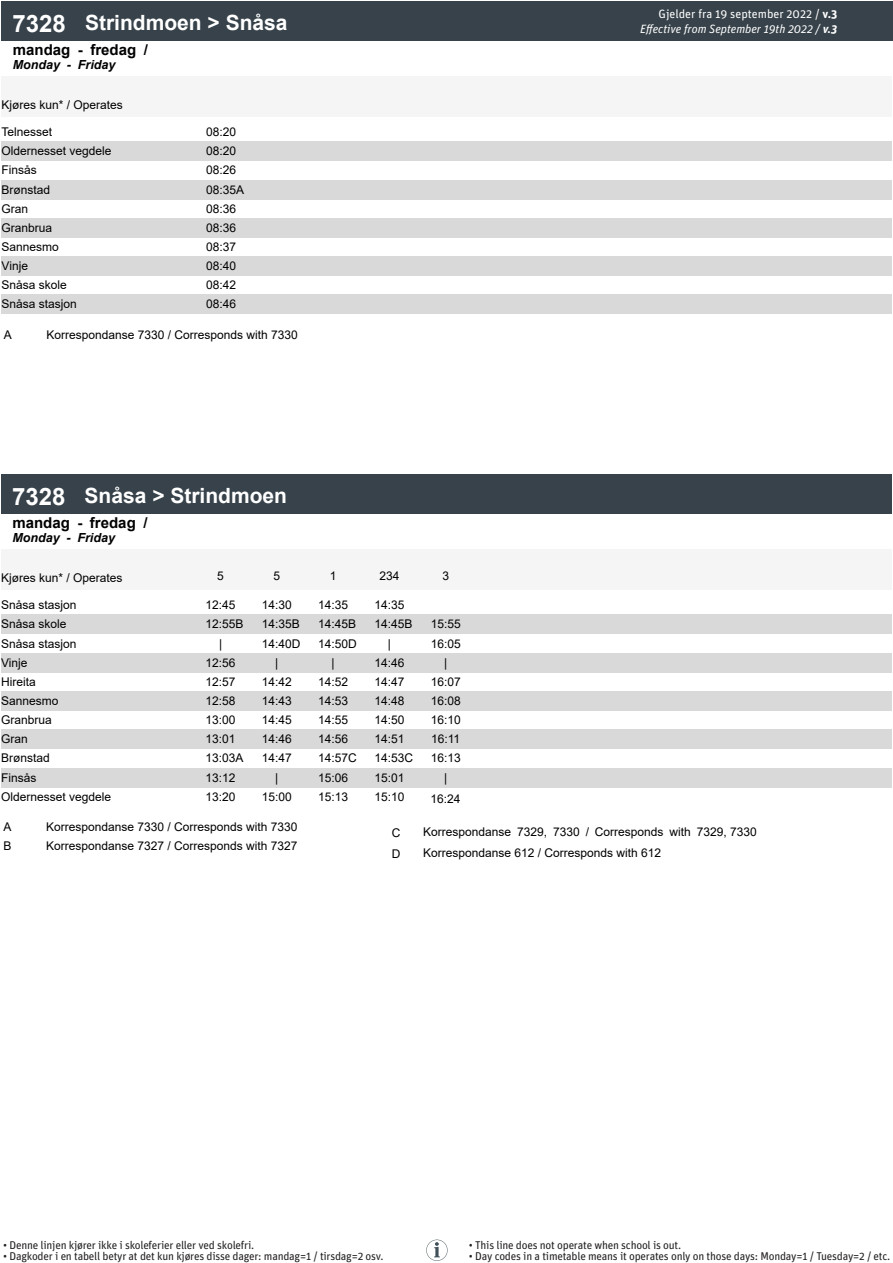
<style>
.page{position:relative;width:893px;height:1263px;background:#fff}
.page>*{position:absolute;margin:0;border:0;box-sizing:border-box;transform-origin:0 0}
.t1{font:700 21px "Arial";color:#fff}
.t2{font:700 15px "Arial";color:#000}
.t3{font:italic 700 12.45px "Arial";color:#000}
.t4{font:12px/21.8px "Arial";color:#000}
.t5{font:italic 12px "Unit Pro";color:#fff}
.t6{font:12px "Unit Pro";color:#fff}
.t7{font:11.25px "Unit Pro";letter-spacing:-.02em;color:#231f20}
.s1{font-size:24px}
.s2{font-weight:700}
</style>
<div class="page">
<div style="left:2px;top:77px;width:191px;height:40px;background:#f5f5f5"></div>
<div style="left:193px;top:77px;width:56px;height:40px;background:#f5f5f5"></div>
<div style="left:249px;top:77px;width:56px;height:40px;background:#f5f5f5"></div>
<div style="left:305px;top:77px;width:57px;height:40px;background:#f5f5f5"></div>
<div style="left:362px;top:77px;width:56px;height:40px;background:#f5f5f5"></div>
<div style="left:418px;top:77px;width:56px;height:40px;background:#f5f5f5"></div>
<div style="left:474px;top:77px;width:57px;height:40px;background:#f5f5f5"></div>
<div style="left:531px;top:77px;width:56px;height:40px;background:#f5f5f5"></div>
<div style="left:587px;top:77px;width:56px;height:40px;background:#f5f5f5"></div>
<div style="left:643px;top:77px;width:56px;height:40px;background:#f5f5f5"></div>
<div style="left:700px;top:77px;width:192px;height:40px;background:#f5f5f5"></div>
<div style="left:2px;top:1px;width:75px;height:40px;background:#37424a"></div>
<div style="left:77px;top:1px;width:815px;height:40px;background:#37424a"></div>
<div style="left:2px;top:142px;width:890px;height:19px;background:#d9d9d9"></div>
<div style="left:2px;top:180px;width:890px;height:19px;background:#d9d9d9"></div>
<div style="left:2px;top:218px;width:890px;height:19px;background:#d9d9d9"></div>
<div style="left:2px;top:257px;width:890px;height:19px;background:#d9d9d9"></div>
<div style="left:2px;top:295px;width:890px;height:19px;background:#d9d9d9"></div>
<div style="left:1px;top:550px;width:191px;height:40px;background:#f5f5f5"></div>
<div style="left:192px;top:550px;width:57px;height:40px;background:#f5f5f5"></div>
<div style="left:249px;top:550px;width:56px;height:40px;background:#f5f5f5"></div>
<div style="left:305px;top:550px;width:56px;height:40px;background:#f5f5f5"></div>
<div style="left:361px;top:550px;width:57px;height:40px;background:#f5f5f5"></div>
<div style="left:418px;top:550px;width:56px;height:40px;background:#f5f5f5"></div>
<div style="left:474px;top:550px;width:56px;height:40px;background:#f5f5f5"></div>
<div style="left:530px;top:550px;width:56px;height:40px;background:#f5f5f5"></div>
<div style="left:586px;top:550px;width:57px;height:40px;background:#f5f5f5"></div>
<div style="left:643px;top:550px;width:56px;height:40px;background:#f5f5f5"></div>
<div style="left:700px;top:550px;width:191px;height:40px;background:#f5f5f5"></div>
<div style="left:1px;top:474px;width:76px;height:40px;background:#37424a"></div>
<div style="left:77px;top:474px;width:815px;height:40px;background:#37424a"></div>
<div style="left:1px;top:615px;width:890px;height:19px;background:#d9d9d9"></div>
<div style="left:1px;top:653px;width:890px;height:19px;background:#d9d9d9"></div>
<div style="left:1px;top:691px;width:890px;height:20px;background:#d9d9d9"></div>
<div style="left:1px;top:730px;width:890px;height:19px;background:#d9d9d9"></div>
<div style="left:1px;top:768px;width:890px;height:19px;background:#d9d9d9"></div>
<svg style="left:426px;top:1239px;width:22px;height:22px"></svg>
<p class="t1" style="left:13px;top:8px;width:276px"><span class="s1">7328</span> Strindmoen &gt; Snåsa</p>
<p class="t2" style="left:13px;top:39px;width:137px">mandag - fredag /</p>
<p class="t3" style="left:13px;top:56px;width:104px">Monday - Friday</p>
<p class="t4" style="left:2px;top:94px;width:123px">Kjøres kun* / Operates</p>
<p class="t4" style="left:2px;top:121px;width:52px">Telnesset</p>
<p class="t4" style="left:206px;top:121px;width:32px">08:20</p>
<p class="t4" style="left:2px;top:140px;width:112px">Oldernesset vegdele</p>
<p class="t4" style="left:206px;top:140px;width:32px">08:20</p>
<p class="t4" style="left:2px;top:159px;width:37px">Finsås</p>
<p class="t4" style="left:206px;top:159px;width:32px">08:26</p>
<p class="t4" style="left:2px;top:178px;width:50px">Brønstad</p>
<p class="t4" style="left:206px;top:178px;width:40px">08:35A</p>
<p class="t4" style="left:2px;top:198px;width:28px">Gran</p>
<p class="t4" style="left:206px;top:198px;width:32px">08:36</p>
<p class="t4" style="left:2px;top:217px;width:52px">Granbrua</p>
<p class="t4" style="left:206px;top:217px;width:32px">08:36</p>
<p class="t4" style="left:2px;top:236px;width:59px">Sannesmo</p>
<p class="t4" style="left:206px;top:236px;width:32px">08:37</p>
<p class="t4" style="left:2px;top:255px;width:28px">Vinje</p>
<p class="t4" style="left:206px;top:255px;width:32px">08:40</p>
<p class="t4" style="left:2px;top:274px;width:67px">Snåsa skole</p>
<p class="t4" style="left:206px;top:274px;width:32px">08:42</p>
<p class="t4" style="left:2px;top:293px;width:77px">Snåsa stasjon</p>
<p class="t4" style="left:206px;top:293px;width:32px">08:46</p>
<p class="t4" style="left:4px;top:324px;width:10px">A</p>
<p class="t4" style="left:47px;top:324px;width:253px">Korrespondanse 7330 / Corresponds with 7330</p>
<p class="t1" style="left:12px;top:481px;width:276px"><span class="s1">7328</span> Snåsa &gt; Strindmoen</p>
<p class="t2" style="left:12px;top:512px;width:137px">mandag - fredag /</p>
<p class="t3" style="left:12px;top:529px;width:104px">Monday - Friday</p>
<p class="t4" style="left:1px;top:567px;width:123px">Kjøres kun* / Operates</p>
<p class="t4" style="left:217px;top:565px;width:8px">5</p>
<p class="t4" style="left:274px;top:565px;width:8px">5</p>
<p class="t4" style="left:330px;top:565px;width:8px">1</p>
<p class="t4" style="left:379px;top:565px;width:22px">234</p>
<p class="t4" style="left:442px;top:565px;width:8px">3</p>
<p class="t6" style="left:659px;top:6px;width:180px">Gjelder fra 19 september 2022 / <span class="s2">v.3</span></p>
<p class="t5" style="left:640px;top:20px;width:199px">Effective from September 19th 2022 / <span class="s2">v.3</span></p>
<p class="t4" style="left:1px;top:594px;width:77px">Snåsa stasjon</p>
<p class="t4" style="left:206px;top:594px;width:32px">12:45</p>
<p class="t4" style="left:262px;top:594px;width:32px">14:30</p>
<p class="t4" style="left:318px;top:594px;width:32px">14:35</p>
<p class="t4" style="left:374px;top:594px;width:32px">14:35</p>
<p class="t4" style="left:1px;top:613px;width:67px">Snåsa skole</p>
<p class="t4" style="left:206px;top:613px;width:40px">12:55B</p>
<p class="t4" style="left:262px;top:613px;width:40px">14:35B</p>
<p class="t4" style="left:318px;top:613px;width:40px">14:45B</p>
<p class="t4" style="left:374px;top:613px;width:40px">14:45B</p>
<p class="t4" style="left:431px;top:613px;width:32px">15:55</p>
<p class="t4" style="left:1px;top:632px;width:77px">Snåsa stasjon</p>
<p class="t4" style="left:219px;top:632px;width:5px">|</p>
<p class="t4" style="left:262px;top:632px;width:40px">14:40D</p>
<p class="t4" style="left:318px;top:632px;width:40px">14:50D</p>
<p class="t4" style="left:388px;top:632px;width:5px">|</p>
<p class="t4" style="left:431px;top:632px;width:32px">16:05</p>
<p class="t4" style="left:1px;top:651px;width:28px">Vinje</p>
<p class="t4" style="left:206px;top:651px;width:32px">12:56</p>
<p class="t4" style="left:275px;top:651px;width:5px">|</p>
<p class="t4" style="left:332px;top:651px;width:5px">|</p>
<p class="t4" style="left:374px;top:651px;width:32px">14:46</p>
<p class="t4" style="left:444px;top:651px;width:5px">|</p>
<p class="t4" style="left:1px;top:671px;width:36px">Hireita</p>
<p class="t4" style="left:206px;top:671px;width:32px">12:57</p>
<p class="t4" style="left:262px;top:671px;width:32px">14:42</p>
<p class="t4" style="left:318px;top:671px;width:32px">14:52</p>
<p class="t4" style="left:374px;top:671px;width:32px">14:47</p>
<p class="t4" style="left:431px;top:671px;width:32px">16:07</p>
<p class="t4" style="left:1px;top:690px;width:59px">Sannesmo</p>
<p class="t4" style="left:206px;top:690px;width:32px">12:58</p>
<p class="t4" style="left:262px;top:690px;width:32px">14:43</p>
<p class="t4" style="left:318px;top:690px;width:32px">14:53</p>
<p class="t4" style="left:374px;top:690px;width:32px">14:48</p>
<p class="t4" style="left:431px;top:690px;width:32px">16:08</p>
<p class="t4" style="left:1px;top:709px;width:52px">Granbrua</p>
<p class="t4" style="left:206px;top:709px;width:32px">13:00</p>
<p class="t4" style="left:262px;top:709px;width:32px">14:45</p>
<p class="t4" style="left:318px;top:709px;width:32px">14:55</p>
<p class="t4" style="left:374px;top:709px;width:32px">14:50</p>
<p class="t4" style="left:431px;top:709px;width:32px">16:10</p>
<p class="t4" style="left:1px;top:728px;width:28px">Gran</p>
<p class="t4" style="left:206px;top:728px;width:32px">13:01</p>
<p class="t4" style="left:262px;top:728px;width:32px">14:46</p>
<p class="t4" style="left:318px;top:728px;width:32px">14:56</p>
<p class="t4" style="left:374px;top:728px;width:32px">14:51</p>
<p class="t4" style="left:431px;top:728px;width:31px">16:11</p>
<p class="t4" style="left:1px;top:747px;width:50px">Brønstad</p>
<p class="t4" style="left:206px;top:747px;width:40px">13:03A</p>
<p class="t4" style="left:262px;top:747px;width:32px">14:47</p>
<p class="t4" style="left:318px;top:747px;width:40px">14:57C</p>
<p class="t4" style="left:374px;top:747px;width:40px">14:53C</p>
<p class="t4" style="left:431px;top:747px;width:32px">16:13</p>
<p class="t4" style="left:1px;top:766px;width:37px">Finsås</p>
<p class="t4" style="left:206px;top:766px;width:32px">13:12</p>
<p class="t4" style="left:275px;top:766px;width:5px">|</p>
<p class="t4" style="left:318px;top:766px;width:32px">15:06</p>
<p class="t4" style="left:374px;top:766px;width:32px">15:01</p>
<p class="t4" style="left:444px;top:766px;width:5px">|</p>
<p class="t4" style="left:1px;top:785px;width:112px">Oldernesset vegdele</p>
<p class="t4" style="left:206px;top:785px;width:32px">13:20</p>
<p class="t4" style="left:262px;top:785px;width:32px">15:00</p>
<p class="t4" style="left:318px;top:785px;width:32px">15:13</p>
<p class="t4" style="left:374px;top:785px;width:32px">15:10</p>
<p class="t4" style="left:3px;top:816px;width:10px">A</p>
<p class="t4" style="left:46px;top:816px;width:253px">Korrespondanse 7330 / Corresponds with 7330</p>
<p class="t4" style="left:3px;top:835px;width:10px">B</p>
<p class="t4" style="left:46px;top:835px;width:253px">Korrespondanse 7327 / Corresponds with 7327</p>
<p class="t4" style="left:431px;top:788px;width:32px">16:24</p>
<p class="t4" style="left:423px;top:821px;width:335px;line-height:21.3px">Korrespondanse 7329, 7330 / Corresponds with 7329, 7330<br>Korrespondanse 612 / Corresponds with 612</p>
<p class="t4" style="left:392px;top:821px;width:10px">C<br>D</p>
<p class="t7" style="left:3px;top:1237px;width:253px">• Denne linjen kjører ikke i skoleferier eller ved skolefri.</p>
<p class="t7" style="left:3px;top:1248px;width:382px">• Dagkoder i en tabell betyr at det kun kjøres disse dager: mandag=1 / tirsdag=2 osv.</p>
<p class="t7" style="left:469px;top:1237px;width:214px">• This line does not operate when school is out.</p>
<p class="t7" style="left:469px;top:1248px;width:423px">• Day codes in a timetable means it operates only on those days: Monday=1 / Tuesday=2 / etc.</p>
</div>
